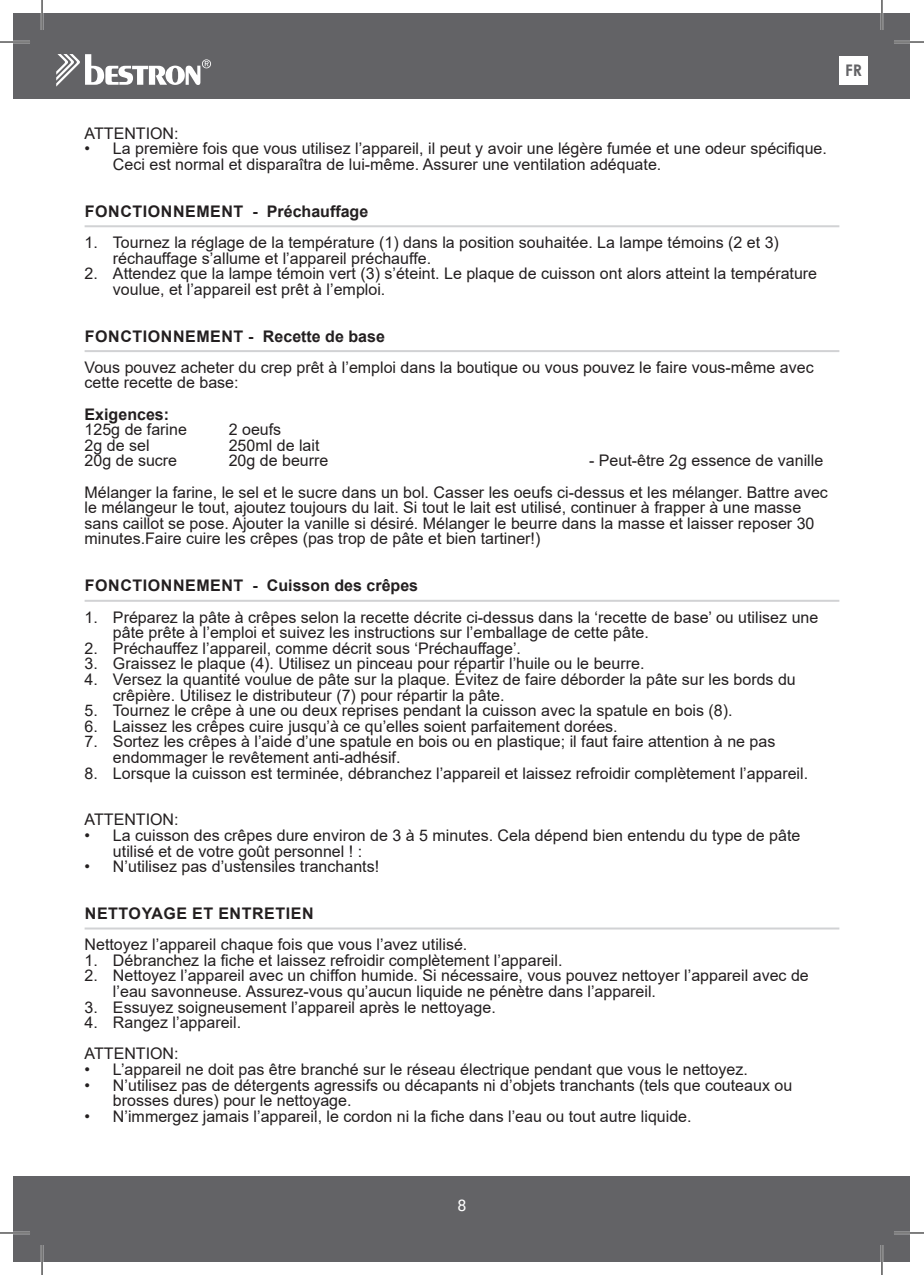
<style>
.page{position:relative;width:924px;height:1275px;background:#fff}
.page>*{position:absolute;margin:0;border:0;box-sizing:border-box;transform-origin:0 0}
.t1{font:16px/15.6px "Arial";color:#231f20}
.t2{font:700 16px "Arial";letter-spacing:.035em;color:#231f20}
.t3{font:700 16px "Arial";letter-spacing:.015em;color:#231f20}
.t4{font:700 16px "Arial";color:#231f20}
.t5{font:700 16px "Century Gothic";color:#636366}
.t6{font:16px "Roboto";color:#fff}
</style>
<div class="page">
<div style="left:14px;top:14px;width:895px;height:85px;background:#636366"></div>
<div style="left:14px;top:1176px;width:895px;height:85px;background:#636366"></div>
<svg style="left:56px;top:54px;width:155px;height:33px"></svg>
<div style="left:839px;top:56px;width:28px;height:29px;background:#fff"></div>
<hr style="left:85px;top:225px;width:754px;height:2px;background:#d1d2d4">
<hr style="left:85px;top:350px;width:754px;height:2px;background:#d1d2d4">
<hr style="left:85px;top:600px;width:754px;height:2px;background:#d1d2d4">
<hr style="left:85px;top:927px;width:754px;height:2px;background:#d1d2d4">
<hr style="left:0;top:41px;width:30px;height:2px;background:#fff">
<hr style="left:893px;top:41px;width:30px;height:2px;background:#fff">
<hr style="left:0;top:1231px;width:30px;height:3px;background:#fff">
<hr style="left:893px;top:1231px;width:30px;height:3px;background:#fff">
<hr style="left:41px;top:0;width:2px;height:30px;background:#fff">
<hr style="left:41px;top:1245px;width:2px;height:30px;background:#fff">
<hr style="left:880px;top:0;width:2px;height:30px;background:#fff">
<hr style="left:880px;top:1245px;width:2px;height:30px;background:#fff">
<hr style="left:0;top:42px;width:30px;height:1px;background:#000">
<hr style="left:893px;top:42px;width:30px;height:1px;background:#000">
<hr style="left:0;top:1232px;width:30px;height:1px;background:#000">
<hr style="left:893px;top:1232px;width:30px;height:1px;background:#000">
<hr style="left:42px;top:0;width:1px;height:30px;background:#000">
<hr style="left:42px;top:1245px;width:1px;height:30px;background:#000">
<hr style="left:881px;top:0;width:1px;height:30px;background:#000">
<hr style="left:881px;top:1245px;width:1px;height:30px;background:#000">
<p class="t5" style="left:844px;top:58px;width:18px">FR</p>
<p class="t1" style="left:85px;top:125px;width:95px">ATTENTION:</p>
<p class="t1" style="left:113px;top:141px;width:715px;text-indent:-28px">• La première fois que vous utilisez l’appareil, il peut y avoir une légère fumée et une odeur spécifique.<br>Ceci est normal et disparaîtra de lui-même. Assurer une ventilation adéquate.</p>
<p class="t2" style="left:85px;top:200px;width:285px">FONCTIONNEMENT - Préchauffage</p>
<p class="t1" style="left:113px;top:234px;width:667px;text-indent:-28px">1. Tournez la réglage de la température (1) dans la position souhaitée. La lampe témoins (2 et 3) réchauffage s’allume et l’appareil préchauffe.</p>
<p class="t1" style="left:113px;top:266px;width:705px;text-indent:-28px">2. Attendez que la lampe témoin vert (3) s’éteint. Le plaque de cuisson ont alors atteint la température voulue, et l’appareil est prêt à l’emploi.</p>
<p class="t2" style="left:85px;top:325px;width:301px">FONCTIONNEMENT - Recette de base</p>
<p class="t1" style="left:85px;top:359px;width:730px">Vous pouvez acheter du crep prêt à l’emploi dans la boutique ou vous pouvez le faire vous-même avec cette recette de base:</p>
<p class="t4" style="left:85px;top:403px;width:86px">Exigences:</p>
<p class="t1" style="left:85px;top:422px;width:104px">125g de farine</p>
<p class="t1" style="left:229px;top:422px;width:54px">2 oeufs</p>
<p class="t1" style="left:85px;top:437px;width:66px">2g de sel</p>
<p class="t1" style="left:229px;top:437px;width:92px">250ml de lait</p>
<p class="t1" style="left:85px;top:453px;width:94px">20g de sucre</p>
<p class="t1" style="left:229px;top:453px;width:101px">20g de beurre</p>
<p class="t1" style="left:85px;top:445px;width:744px;line-height:31.2px;text-align:right">- Peut-être 2g essence de vanille<br>Mélanger la farine, le sel et le sucre dans un bol. Casser les oeufs ci-dessus et les mélanger. Battre avec</p>
<p class="t1" style="left:85px;top:500px;width:731px">le mélangeur le tout, ajoutez toujours du lait. Si tout le lait est utilisé, continuer à frapper à une masse sans caillot se pose. Ajouter la vanille si désiré. Mélanger le beurre dans la masse et laisser reposer 30 minutes.Faire cuire les crêpes (pas trop de pâte et bien tartiner!)</p>
<p class="t3" style="left:85px;top:574px;width:334px">FONCTIONNEMENT - Cuisson des crêpes</p>
<p class="t1" style="left:113px;top:609px;width:706px;text-indent:-28px">1. Préparez la pâte à crêpes selon la recette décrite ci-dessus dans la ‘recette de base’ ou utilisez une pâte prête à l’emploi et suivez les instructions sur l’emballage de cette pâte.</p>
<p class="t1" style="left:85px;top:640px;width:437px">2. Préchauffez l’appareil, comme décrit sous ‘Préchauffage’.</p>
<p class="t1" style="left:85px;top:656px;width:561px">3. Graissez le plaque (4). Utilisez un pinceau pour répartir l’huile ou le beurre.</p>
<p class="t1" style="left:113px;top:671px;width:684px;text-indent:-28px">4. Versez la quantité voulue de pâte sur la plaque. Évitez de faire déborder la pâte sur les bords du crêpière. Utilisez le distributeur (7) pour répartir la pâte.</p>
<p class="t1" style="left:85px;top:702px;width:649px">5. Tournez le crêpe à une ou deux reprises pendant la cuisson avec la spatule en bois (8).</p>
<p class="t1" style="left:85px;top:718px;width:534px">6. Laissez les crêpes cuire jusqu’à ce qu’elles soient parfaitement dorées.</p>
<p class="t1" style="left:113px;top:734px;width:663px;text-indent:-28px">7. Sortez les crêpes à l’aide d’une spatule en bois ou en plastique; il faut faire attention à ne pas endommager le revêtement anti-adhésif.</p>
<p class="t1" style="left:85px;top:765px;width:724px">8. Lorsque la cuisson est terminée, débranchez l’appareil et laissez refroidir complètement l’appareil.</p>
<p class="t1" style="left:85px;top:812px;width:95px">ATTENTION:</p>
<p class="t1" style="left:113px;top:827px;width:688px;text-indent:-28px">• La cuisson des crêpes dure environ de 3 à 5 minutes. Cela dépend bien entendu du type de pâte utilisé et de votre goût personnel ! :</p>
<p class="t1" style="left:85px;top:858px;width:296px">• N’utilisez pas d’ustensiles tranchants!</p>
<p class="t2" style="left:85px;top:902px;width:230px">NETTOYAGE ET ENTRETIEN</p>
<p class="t1" style="left:85px;top:936px;width:384px">Nettoyez l’appareil chaque fois que vous l’avez utilisé.</p>
<p class="t1" style="left:85px;top:952px;width:479px">1. Débranchez la fiche et laissez refroidir complètement l’appareil.</p>
<p class="t1" style="left:113px;top:968px;width:697px;text-indent:-28px">2. Nettoyez l’appareil avec un chiffon humide. Si nécessaire, vous pouvez nettoyer l’appareil avec de l’eau savonneuse. Assurez-vous qu’aucun liquide ne pénètre dans l’appareil.</p>
<p class="t1" style="left:85px;top:999px;width:412px">3. Essuyez soigneusement l’appareil après le nettoyage.</p>
<p class="t1" style="left:85px;top:1007px;width:158px;line-height:31.2px">4. Rangez l’appareil.<br>ATTENTION:</p>
<p class="t1" style="left:85px;top:1061px;width:664px">• L’appareil ne doit pas être branché sur le réseau électrique pendant que vous le nettoyez.</p>
<p class="t1" style="left:113px;top:1077px;width:680px;text-indent:-28px">• N’utilisez pas de détergents agressifs ou décapants ni d’objets tranchants (tels que couteaux ou brosses dures) pour le nettoyage.</p>
<p class="t1" style="left:85px;top:1108px;width:608px">• N’immergez jamais l’appareil, le cordon ni la fiche dans l’eau ou tout autre liquide.</p>
<p class="t6" style="left:457px;top:1193px;width:10px">8</p>
</div>
